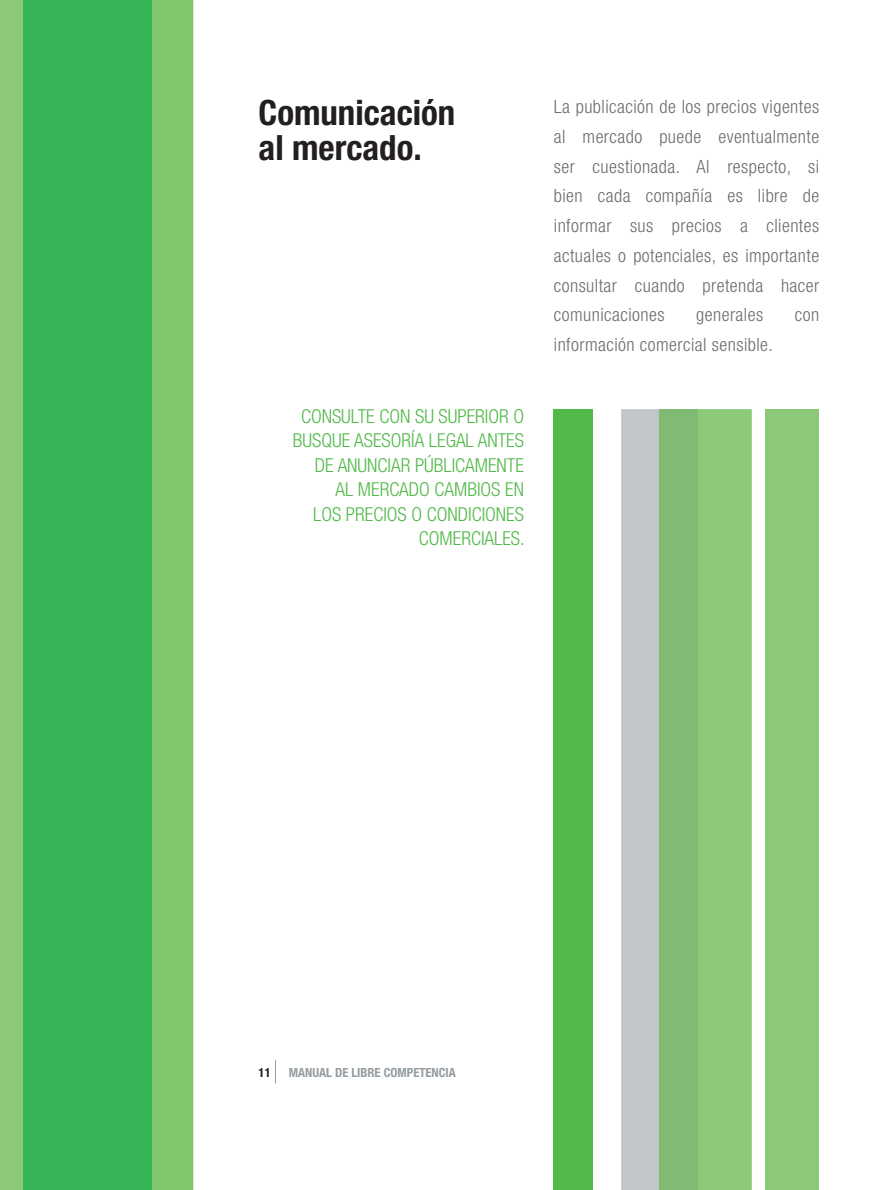
<style>
.page{position:relative;width:893px;height:1190px;background:#fff}
.page>*{position:absolute;margin:0;border:0;box-sizing:border-box;transform-origin:0 0}
.t1{font:700 condensed 34.82px/35px "Helvetica Neue LT Std";color:#231f20}
.t2{font:300 condensed 19.25px/24.5px "Helvetica Neue LT Std";color:#51b948;text-align:right}
.t3{font:300 condensed 18.38px/29.8px "Helvetica Neue LT Std";letter-spacing:.025em;color:#6c6d70;text-align:justify}
.t4{font:700 condensed 12.6px "Helvetica Neue LT Std";color:#959ca1}
.t5{font:700 condensed 12.6px "Helvetica Neue LT Std";color:#231f20}
</style>
<div class="page">
<svg style="left:275px;top:1060px;width:1px;height:23px"></svg>
<div style="left:152px;top:0;width:41px;height:1190px;background:#7fc66d"></div>
<div style="left:0;top:0;width:24px;height:1190px;background:#8cca7a"></div>
<div style="left:24px;top:0;width:128px;height:1190px;background:#35b555"></div>
<div style="left:765px;top:409px;width:54px;height:781px;background:#8cca7a"></div>
<div style="left:621px;top:409px;width:38px;height:781px;background:#c1c6ca"></div>
<div style="left:554px;top:409px;width:39px;height:781px;background:#51b948"></div>
<svg style="left:697px;top:409px;width:55px;height:781px;fill:#8cca7a"></svg>
<div style="left:659px;top:409px;width:38px;height:781px;background:#7fbb72"></div>
<h1 class="t1" style="left:259px;top:94px;width:198px">Comunicación al mercado.</h1>
<p class="t3" style="left:554px;top:91px;width:267px">La publicación de los precios vigentes al mercado puede eventualmente ser cuestionada. Al respecto, si bien cada compañía es libre de informar sus precios a clientes actuales o potenciales, es importante consultar cuando pretenda hacer comunicaciones</p>
<p class="t3" style="left:696px;top:300px;width:68px">generales</p>
<p class="t3" style="left:795px;top:300px;width:26px">con</p>
<p class="t3" style="left:554px;top:329px;width:221px">información comercial sensible.</p>
<p class="t2" style="left:293px;top:404px;width:233px">CONSULTE CON SU SUPERIOR O<br>BUSQUE ASESORÍA LEGAL ANTES<br>DE ANUNCIAR PÚBLICAMENTE<br>AL MERCADO CAMBIOS EN<br>LOS PRECIOS O CONDICIONES<br>COMERCIALES.</p>
<p class="t5" style="left:259px;top:1065px;width:14px">11</p>
<p class="t4" style="left:289px;top:1065px;width:168px">MANUAL DE LIBRE COMPETENCIA</p>
</div>
